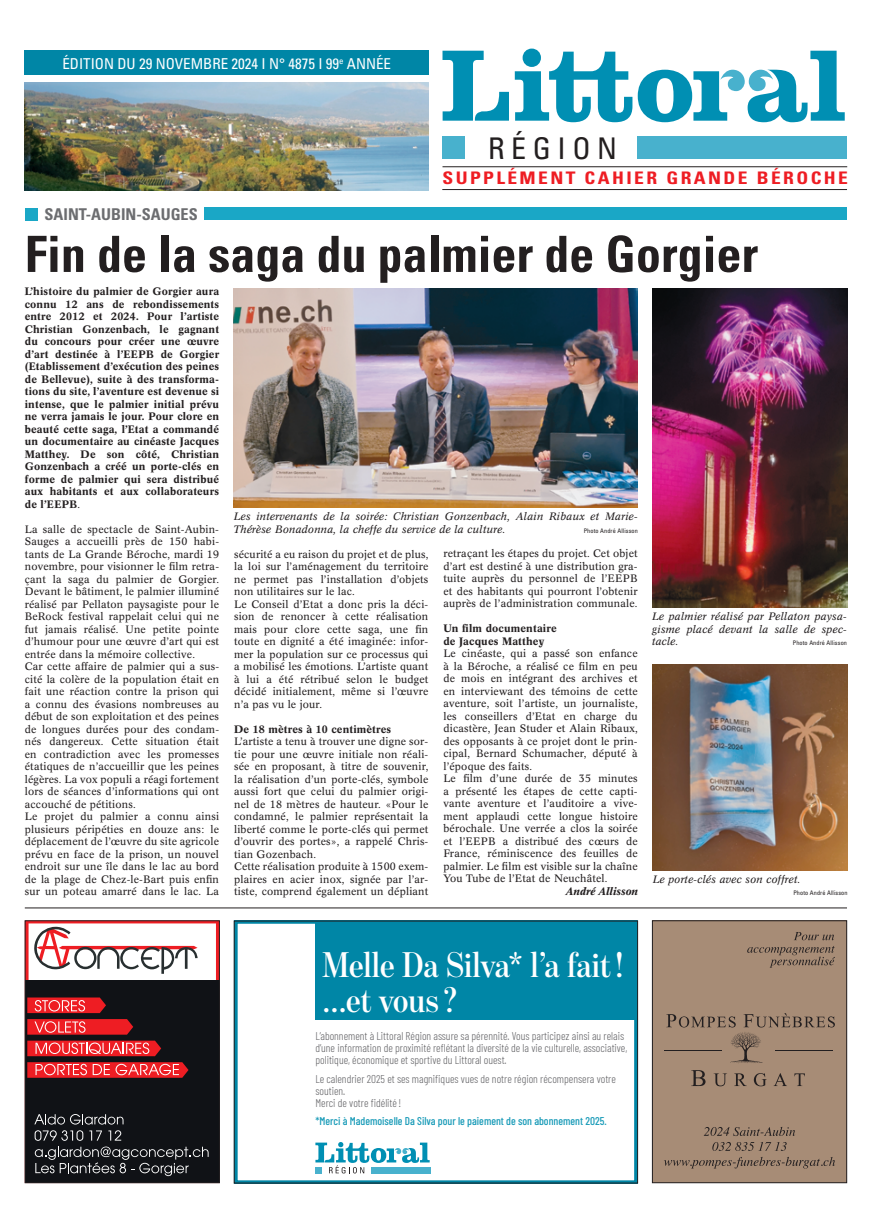
<style>
.page{position:relative;width:886px;height:1223px;background:#fff}
.page>*{position:absolute;margin:0;border:0;box-sizing:border-box;transform-origin:0 0}
.t1{font:700 condensed 50px "Univers";color:#231f20}
.t2{font:600 36.25px/35px "Benton Mod Disp Cond";color:#fff}
.t3{font:condensed 29.88px "Univers";letter-spacing:.22em;color:#231f20}
.t4{font:700 condensed 17.25px "Univers";letter-spacing:.125em;color:#ee1d23;scale:1.13 1}
.t5{font:700 condensed 16.25px "Univers";color:#6c6d70}
.t6{font:condensed 15px "Univers";color:#fff}
.t7{font:300 11.25px/11.9px "Barlow Condensed";color:#636366}
.t8{font:500 11.25px "Barlow Condensed";color:#199bb8}
.t9{font:10.62px/12.5px "Concorde BE";letter-spacing:.015em;color:#231f20}
.t10{font:500 10.62px/12.5px "Concorde BE";letter-spacing:.015em;color:#231f20;text-align:justify}
.t11{font:italic 10.62px/12.5px "Concorde BE";letter-spacing:.015em;color:#231f20}
.t12{font:italic 500 10.62px "Concorde BE";letter-spacing:.015em;color:#231f20}
.t13{font:condensed 6.25px "Univers";letter-spacing:.015em;color:#231f20}
.s1{font-weight:400}
</style>
<div class="page">
<svg style="left:27px;top:922px;width:191px;height:58px"></svg>
<div style="left:25px;top:980px;width:195px;height:203px;background:#101216"></div>
<svg style="left:33px;top:926px;width:165px;height:47px"></svg>
<svg style="left:27px;top:997px;width:79px;height:16px"></svg>
<svg style="left:27px;top:1019px;width:106px;height:15px;background:#e83137"></svg>
<svg style="left:27px;top:1040px;width:134px;height:16px;background:#e3454a"></svg>
<svg style="left:27px;top:1062px;width:161px;height:15px;background:#ea4449"></svg>
<svg style="left:34px;top:1114px;width:89px;height:10px"></svg>
<svg style="left:35px;top:1130px;width:48px;height:10px"></svg>
<svg style="left:89px;top:1130px;width:13px;height:10px"></svg>
<svg style="left:108px;top:1130px;width:13px;height:10px"></svg>
<svg style="left:35px;top:1146px;width:174px;height:30px"></svg>
<div style="left:25px;top:920px;width:195px;height:263px;border:1px solid #231f20"></div>
<div style="left:652px;top:920px;width:195px;height:263px;background:#a78c76"></div>
<svg style="left:747px;top:932px;width:88px;height:35px"></svg>
<svg style="left:704px;top:1127px;width:91px;height:23px"></svg>
<svg style="left:664px;top:1157px;width:171px;height:11px"></svg>
<hr style="left:664px;top:1049px;width:58px;height:1px;background:#231f20">
<svg style="left:691px;top:1070px;width:14px;height:16px"></svg>
<svg style="left:713px;top:1073px;width:14px;height:13px"></svg>
<svg style="left:734px;top:1073px;width:13px;height:13px"></svg>
<svg style="left:754px;top:1073px;width:13px;height:13px"></svg>
<svg style="left:773px;top:1073px;width:14px;height:13px"></svg>
<svg style="left:794px;top:1073px;width:11px;height:13px"></svg>
<svg style="left:666px;top:1013px;width:169px;height:50px"></svg>
<div style="left:652px;top:920px;width:195px;height:263px;border:1px solid #231f20"></div>
<svg style="left:442px;top:51px;width:67px;height:70px"></svg>
<svg style="left:638px;top:51px;width:207px;height:71px"></svg>
<svg style="left:515px;top:49px;width:117px;height:73px"></svg>
<div style="left:442px;top:136px;width:23px;height:23px;background:#48b1cd"></div>
<div style="left:638px;top:136px;width:209px;height:23px;background:#48b1cd"></div>
<hr style="left:442px;top:166px;width:405px;height:1px;background:#231f20">
<hr style="left:442px;top:189px;width:405px;height:1px;background:#231f20">
<img style="left:25px;top:83px;width:404px;height:108px">
<div style="left:25px;top:50px;width:404px;height:25px;background:#0086a6"></div>
<div style="left:25px;top:208px;width:13px;height:12px;background:#1aa7c6"></div>
<div style="left:205px;top:208px;width:642px;height:12px;background:#1aa7c6"></div>
<img style="left:234px;top:289px;width:404px;height:219px">
<hr style="left:25px;top:907px;width:822px;height:1px;background:#231f20">
<img style="left:652px;top:289px;width:195px;height:319px">
<img style="left:653px;top:664px;width:194px;height:206px">
<div style="left:315px;top:920px;width:323px;height:99px;background:#0086a6"></div>
<svg style="left:315px;top:1142px;width:115px;height:31px"></svg>
<div style="left:315px;top:1166px;width:7px;height:7px;background:#48b1cd"></div>
<div style="left:371px;top:1166px;width:59px;height:7px;background:#48b1cd"></div>
<div style="left:234px;top:920px;width:404px;height:263px;border:4px solid #0086a6"></div>
<div style="left:234px;top:920px;width:404px;height:263px;border:1px solid #231f20"></div>
<h3 class="t6" style="left:62px;top:54px;width:330px">ÉDITION DU 29 NOVEMBRE 2024 I N° 4875 I 99<sup>e</sup> ANNÉE</h3>
<h3 class="t3" style="left:488px;top:129px;width:131px">RÉGION</h3>
<h3 class="t4" style="left:442px;top:168px;width:360px">SUPPLÉMENT CAHIER GRANDE BÉROCHE</h3>
<h3 class="t5" style="left:45px;top:204px;width:155px">SAINT-AUBIN-SAUGES</h3>
<h1 class="t1" style="left:25px;top:223px;width:735px">Fin de la saga du palmier de Gorgier</h1>
<p class="t10" style="left:25px;top:285px;width:196px">L’histoire du palmier de Gorgier aura connu 12 ans de rebondissements entre 2012 et 2024. Pour l’artiste Christian Gonzenbach, le gagnant du concours pour créer une œuvre d’art destinée à l’EEPB de Gorgier (Etablissement d’exécution des peines de Bellevue), suite à des transforma&shy;tions du site, l’aventure est devenue si intense, que le palmier initial prévu ne verra jamais le jour. Pour clore en beauté cette saga, l’Etat a commandé un documentaire au cinéaste Jacques Matthey. De son côté, Christian Gonzenbach a créé un porte-clés en forme de palmier qui sera distribué aux habitants et aux collaborateurs de l’EEPB<span class="s1">.</span></p>
<p class="t9" style="left:25px;top:523px;width:196px">La salle de spectacle de Saint-Aubin-Sauges a accueilli près de 150 habi&shy;tants de La Grande Béroche, mardi 19 novembre, pour visionner le film retra&shy;çant la saga du palmier de Gorgier.<br>Devant le bâtiment, le palmier illuminé réalisé par Pellaton paysagiste pour le BeRock festival rappelait celui qui ne fut jamais réalisé. Une petite pointe d’humour pour une œuvre d’art qui est entrée dans la mémoire collective.<br>Car cette affaire de palmier qui a sus&shy;cité la colère de la population était en fait une réaction contre la prison qui a connu des évasions nombreuses au début de son exploitation et des peines de longues durées pour des condam&shy;nés dangereux. Cette situation était en contradiction avec les promesses étatiques de n’accueillir que les peines légères. La vox populi a réagi fortement lors de séances d’informations qui ont accouché de pétitions.<br>Le projet du palmier a connu ainsi plusieurs péripéties en douze ans: le déplacement de l’œuvre du site agricole prévu en face de la prison, un nouvel endroit sur une île dans le lac au bord de la plage de Chez-le-Bart puis enfin sur un poteau amarré dans le lac. La</p>
<p class="t11" style="left:234px;top:510px;width:405px">Les intervenants de la soirée: Christian Gonzenbach, Alain Ribaux et Marie-<br>Thérèse Bonadonna, la cheffe du service de la culture.</p>
<p class="t13" style="left:584px;top:526px;width:56px">Photo André Allisson</p>
<p class="t9" style="left:234px;top:548px;width:196px">sécurité a eu raison du projet et de plus, la loi sur l’aménagement du territoire ne permet pas l’installation d’objets non utilitaires sur le lac.<br>Le Conseil d’Etat a donc pris la déci&shy;sion de renoncer à cette réalisation mais pour clore cette saga, une fin toute en dignité a été imaginée: infor&shy;mer la population sur ce processus qui a mobilisé les émotions. L’artiste quant à lui a été rétribué selon le budget décidé initialement, même si l’œuvre n’a pas vu le jour.</p>
<p class="t10" style="left:234px;top:722px;width:158px">De 18 mètres à 10 centimètres</p>
<p class="t9" style="left:234px;top:735px;width:196px">L’artiste a tenu à trouver une digne sor&shy;tie pour une œuvre initiale non réali&shy;sée en proposant, à titre de souvenir, la réalisation d’un porte-clés, symbole aussi fort que celui du palmier origi&shy;nel de 18 mètres de hauteur. «Pour le condamné, le palmier représentait la liberté comme le porte-clés qui permet d’ouvrir des portes», a rappelé Chris&shy;tian Gozenbach.<br>Cette réalisation produite à 1500 exem&shy;plaires en acier inox, signée par l’ar&shy;tiste, comprend également un dépliant</p>
<p class="t9" style="left:443px;top:547px;width:196px;text-align:justify">retraçant les étapes du projet. Cet objet d’art est destiné à une distribution gra&shy;tuite auprès du personnel de l’EEPB et des habitants qui pourront l’obtenir auprès de l’administration communale.</p>
<p class="t10" style="left:443px;top:622px;width:115px">Un film documentaire de Jacques Matthey</p>
<p class="t9" style="left:443px;top:647px;width:196px">Le cinéaste, qui a passé son enfance à la Béroche, a réalisé ce film en peu de mois en intégrant des archives et en interviewant des témoins de cette aventure, soit l’artiste, un journaliste, les conseillers d’Etat en charge du dicastère, Jean Studer et Alain Ribaux, des opposants à ce projet dont le prin&shy;cipal, Bernard Schumacher, député à l’époque des faits.<br>Le film d’une durée de 35 minutes a présenté les étapes de cette capti&shy;vante aventure et l’auditoire a vive&shy;ment applaudi cette longue histoire bérochale. Une verrée a clos la soirée et l’EEPB a distribué des cœurs de France, réminiscence des feuilles de palmier. Le film est visible sur la chaîne You Tube de l’Etat de Neuchâtel.</p>
<p class="t12" style="left:566px;top:885px;width:74px">André Allisson</p>
<p class="t11" style="left:652px;top:610px;width:196px;text-align:justify">Le palmier réalisé par Pellaton paysa&shy;gisme placé devant la salle de spec&shy;tacle.</p>
<p class="t13" style="left:793px;top:639px;width:56px">Photo André Allisson</p>
<p class="t11" style="left:653px;top:873px;width:149px">Le porte-clés avec son coffret.</p>
<p class="t13" style="left:793px;top:889px;width:56px">Photo André Allisson</p>
<h2 class="t2" style="left:322px;top:946px;width:303px">Melle Da Silva* l’a fait! …et vous?</h2>
<p class="t7" style="left:315px;top:1029px;width:313px">L’abonnement à Littoral Région assure sa pérennité. Vous participez ainsi au relais d’une information de proximité reflétant la diversité de la vie culturelle, associative, politique, économique et sportive du Littoral ouest.</p>
<p class="t7" style="left:315px;top:1071px;width:302px">Le calendrier 2025 et ses magnifiques vues de notre région récompensera votre soutien.<br>Merci de votre fidélité !</p>
<p class="t8" style="left:315px;top:1113px;width:293px">*Merci à Mademoiselle Da Silva pour le paiement de son abonnement 2025.</p>
</div>
